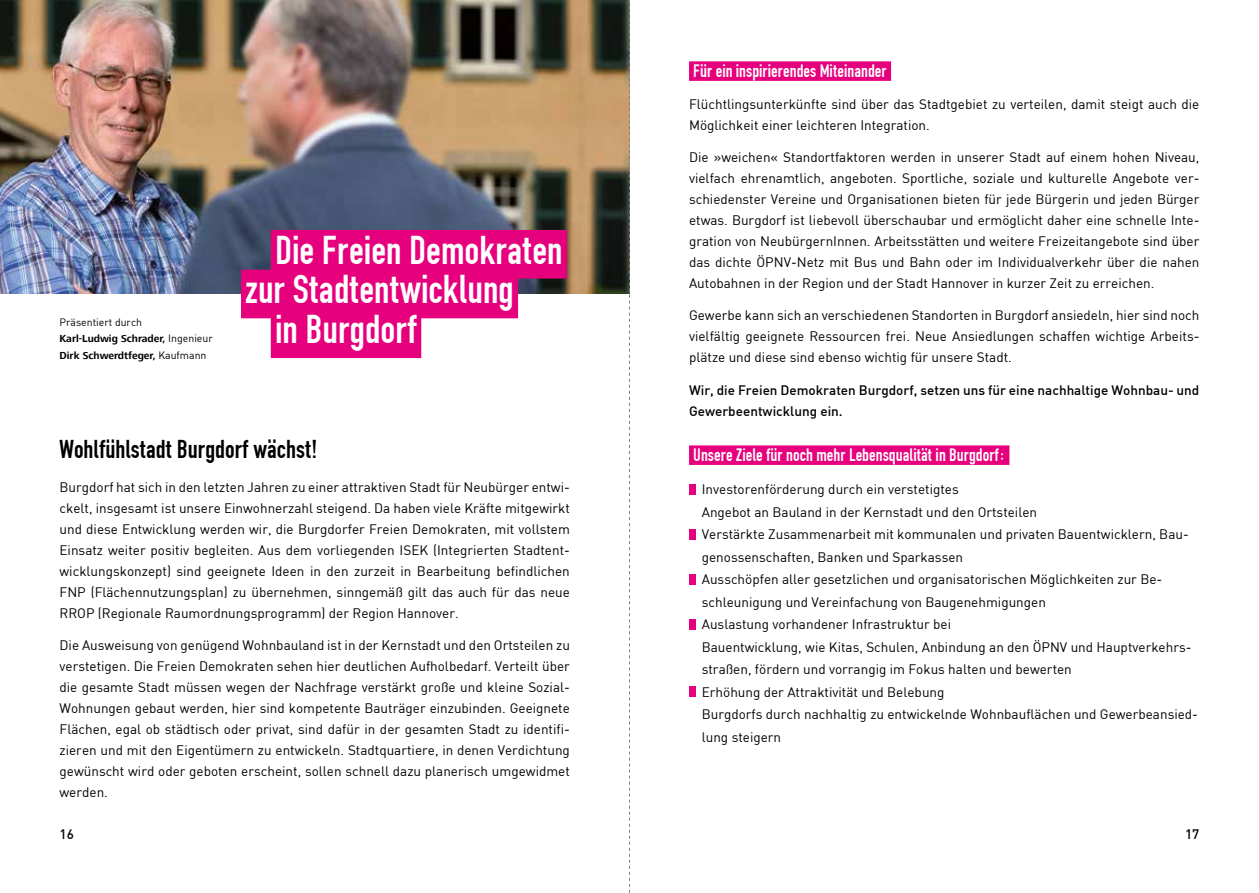
<style>
.page{position:relative;width:1259px;height:893px;background:#fff}
.page>*{position:absolute;margin:0;border:0;box-sizing:border-box;transform-origin:0 0}
.t1{font:42px "DIN 1451 Engschrift Regular";color:#fff}
.t2{font:27px "DIN 1451 Engschrift Regular";color:#000}
.t3{font:18.75px "DIN 1451 Engschrift Regular";color:#fff}
.t4{font:13.5px/21px "DIN";color:#000;text-align:justify}
.t5{font:500 13.5px/21px "DIN";color:#000}
.t6{font:700 10.5px/16.5px "Frutiger Next LT";color:#000}
.t7{font:10.5px "DIN";color:#000}
.s1{font-family:"DIN";font-weight:400}
</style>
<div class="page">
<img style="left:0;top:0;width:629px;height:294px">
<div style="left:271px;top:230px;width:296px;height:49px;background:#e6007d"></div>
<div style="left:241px;top:270px;width:277px;height:48px;background:#e6007d"></div>
<div style="left:271px;top:309px;width:150px;height:49px;background:#e6007d"></div>
<div style="left:689px;top:61px;width:202px;height:20px;background:#e6007d"></div>
<div style="left:689px;top:445px;width:320px;height:20px;background:#e6007d"></div>
<div style="left:689px;top:484px;width:6px;height:10px;background:#e6007d"></div>
<div style="left:689px;top:529px;width:6px;height:10px;background:#e6007d"></div>
<div style="left:689px;top:574px;width:6px;height:10px;background:#e6007d"></div>
<div style="left:689px;top:619px;width:6px;height:10px;background:#e6007d"></div>
<div style="left:689px;top:686px;width:6px;height:11px;background:#e6007d"></div>
<svg style="left:629px;top:0;width:1px;height:893px"></svg>
<p class="t7" style="left:60px;top:315px;width:84px">Präsentiert durch</p>
<p class="t6" style="left:60px;top:330px;width:155px">Karl-Ludwig Schrader, <span class="s1">Ingenieur<br></span>Dirk Schwerdtfeger, <span class="s1">Kaufmann</span></p>
<h1 class="t1" style="left:275px;top:225px;width:289px">Die Freien Demokraten</h1>
<h1 class="t1" style="left:245px;top:265px;width:270px">zur Stadtentwicklung</h1>
<h1 class="t1" style="left:275px;top:305px;width:143px">in Burgdorf</h1>
<h2 class="t2" style="left:60px;top:434px;width:259px">Wohlfühlstadt Burgdorf wächst!</h2>
<p class="t4" style="left:60px;top:476px;width:512px">Burgdorf hat sich in den letzten Jahren zu einer attraktiven Stadt für Neubürger entwi&shy;ckelt, insgesamt ist unsere Einwohnerzahl steigend. Da haben viele Kräfte mitgewirkt und diese Entwicklung werden wir, die Burgdorfer Freien Demokraten, mit vollstem Einsatz weiter positiv begleiten. Aus dem vorliegenden ISEK (Integrierten Stadtent&shy;wicklungskonzept) sind geeignete Ideen in den zurzeit in Bearbeitung befindlichen FNP (Flächennutzungsplan) zu übernehmen, sinngemäß gilt das auch für das neue RROP (Regionale Raumordnungsprogramm) der Region Hannover.</p>
<p class="t4" style="left:60px;top:635px;width:512px">Die Ausweisung von genügend Wohnbauland ist in der Kernstadt und den Ortsteilen zu verstetigen. Die Freien Demokraten sehen hier deutlichen Aufholbedarf. Verteilt über die gesamte Stadt müssen wegen der Nachfrage verstärkt große und kleine Sozial-Wohnungen gebaut werden, hier sind kompetente Bauträger einzubinden. Geeignete Flächen, egal ob städtisch oder privat, sind dafür in der gesamten Stadt zu identifi&shy;zieren und mit den Eigentümern zu entwickeln. Stadtquartiere, in denen Verdichtung gewünscht wird oder geboten erscheint, sollen schnell dazu planerisch umgewidmet werden.</p>
<h3 class="t3" style="left:693px;top:60px;width:195px">Für ein inspirierendes Miteinander</h3>
<p class="t4" style="left:689px;top:93px;width:512px">Flüchtlingsunterkünfte sind über das Stadtgebiet zu verteilen, damit steigt auch die<br>Möglichkeit einer leichteren Integration.</p>
<p class="t4" style="left:689px;top:147px;width:512px">Die »weichen« Standortfaktoren werden in unserer Stadt auf einem hohen Niveau, vielfach ehrenamtlich, angeboten. Sportliche, soziale und kulturelle Angebote ver&shy;schiedenster Vereine und Organisationen bieten für jede Bürgerin und jeden Bürger etwas. Burgdorf ist liebevoll überschaubar und ermöglicht daher eine schnelle Inte&shy;gration von NeubürgernInnen. Arbeitsstätten und weitere Freizeitangebote sind über das dichte ÖPNV-Netz mit Bus und Bahn oder im Individualverkehr über die nahen Autobahnen in der Region und der Stadt Hannover in kurzer Zeit zu erreichen.</p>
<p class="t4" style="left:689px;top:305px;width:512px">Gewerbe kann sich an verschiedenen Standorten in Burgdorf ansiedeln, hier sind noch vielfältig geeignete Ressourcen frei. Neue Ansiedlungen schaffen wichtige Arbeits&shy;plätze und diese sind ebenso wichtig für unsere Stadt.</p>
<p class="t5" style="left:689px;top:379px;width:512px">Wir, die Freien Demokraten Burgdorf, setzen uns für eine nachhaltige Wohnbau- und<br>Gewerbeentwicklung ein.</p>
<h3 class="t3" style="left:693px;top:444px;width:313px">Unsere Ziele für noch mehr Lebensqualität in Burgdorf:</h3>
<p class="t4" style="left:702px;top:478px;width:498px;line-height:22.5px;text-align:left">Investorenförderung durch ein verstetigtes<br>Angebot an Bauland in der Kernstadt und den Ortsteilen<br>Verstärkte Zusammenarbeit mit kommunalen und privaten Bauentwicklern, Bau&shy;genossenschaften, Banken und Sparkassen<br>Ausschöpfen aller gesetzlichen und organisatorischen Möglichkeiten zur Be&shy;schleunigung und Vereinfachung von Baugenehmigungen<br>Auslastung vorhandener Infrastruktur bei<br>Bauentwicklung, wie Kitas, Schulen, Anbindung an den ÖPNV und Hauptverkehrs&shy;straßen, fördern und vorrangig im Fokus halten und bewerten<br>Erhöhung der Attraktivität und Belebung<br>Burgdorfs durch nachhaltig zu entwickelnde Wohnbauflächen und Gewerbeansied&shy;lung steigern</p>
<p class="t5" style="left:60px;top:823px;width:16px">16</p>
<p class="t5" style="left:1185px;top:823px;width:16px">17</p>
</div>
